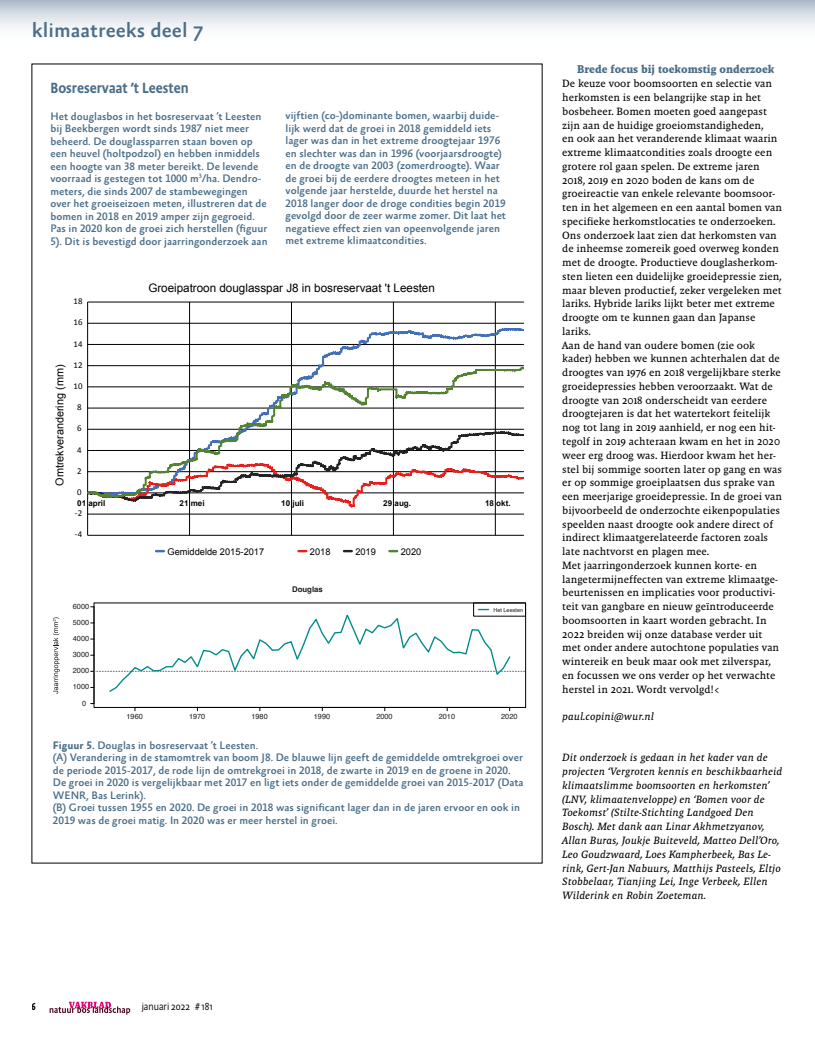
<style>
.page{position:relative;width:815px;height:1046px;background:#fff}
.page>*{position:absolute;margin:0;border:0;box-sizing:border-box;transform-origin:0 0}
.t1{font:500 21px "Absara Sans Offc Pro";color:#4c6f88}
.t2{font:500 15px "Absara Sans Headline Pro";color:#4c6f88}
.t3{font:11.75px "Arial";color:#000}
.t4{font:700 11.5px "Malaga OT";color:#4c6f88}
.t5{font:500 11px/12.5px "Absara Sans Offc Pro";color:#4c6f88}
.t6{font:10.88px "Arial";color:#000}
.t7{font:10.75px/13.8px "Malaga OT";color:#000}
.t8{font:italic 10.75px/13.8px "Malaga OT";color:#000}
.t9{font:300 10.38px "Absara Sans Headline Pro";color:#000}
.t10{font:500 10.38px "Absara Sans Headline Pro";color:#000}
.t11{font:9.25px "Arial";color:#000}
.t12{font:8.88px "Calibri";color:#000}
.t13{font:700 8.12px "Arial";color:#000}
.t14{font:700 7.75px "Helvetica";color:#1d1d1b}
.t15{font:7.38px "Helvetica";color:#1d1d1b}
.t16{font:5.5px "Helvetica";color:#1d1d1b}
.s1{font-family:"Absara Sans Sc Offc Pro"}
.s2{font-weight:700}
</style>
<div class="page">
<svg style="left:50px;top:1001px;width:80px;height:13px"></svg>
<svg style="left:0;top:0;width:815px;height:28px;background:#d4dae4"></svg>
<hr style="left:88px;top:302px;width:436px;height:1px;background:#000">
<hr style="left:88px;top:323px;width:436px;height:1px;background:#000">
<hr style="left:88px;top:514px;width:436px;height:1px;background:#000">
<hr style="left:88px;top:535px;width:436px;height:1px;background:#000">
<hr style="left:495px;top:302px;width:1px;height:233px;background:#000">
<hr style="left:393px;top:302px;width:1px;height:233px;background:#000">
<hr style="left:291px;top:302px;width:1px;height:233px;background:#000">
<hr style="left:189px;top:302px;width:1px;height:233px;background:#000">
<hr style="left:87px;top:302px;width:1px;height:233px;background:#000">
<svg style="left:88px;top:327px;width:436px;height:38px"></svg>
<svg style="left:88px;top:498px;width:408px;height:10px"></svg>
<svg style="left:88px;top:365px;width:436px;height:133px"></svg>
<svg style="left:156px;top:550px;width:8px;height:2px"></svg>
<svg style="left:299px;top:550px;width:7px;height:2px"></svg>
<svg style="left:344px;top:550px;width:8px;height:2px"></svg>
<svg style="left:389px;top:550px;width:8px;height:2px"></svg>
<hr style="left:135px;top:707px;width:375px;height:1px;background:#000">
<svg style="left:91px;top:606px;width:435px;height:87px"></svg>
<svg style="left:53px;top:617px;width:7px;height:76px"></svg>
<h1 class="t1" style="left:32px;top:19px;width:173px">klimaatreeks deel <span class="s1">7</span></h1>
<h2 class="t2" style="left:50px;top:79px;width:140px">Bosreservaat ’t Leesten</h2>
<p class="t5" style="left:50px;top:110px;width:219px">Het douglasbos in het bosreservaat ’t Leesten bij Beekbergen wordt sinds 1987 niet meer beheerd. De douglassparren staan boven op een heuvel (holtpodzol) en hebben inmiddels een hoogte van 38 meter bereikt. De levende voorraad is gestegen tot 1000 m<sup>3</sup>/ha. Dendro&shy;meters, die sinds 2007 de stambewegingen over het groeiseizoen meten, illustreren dat de bomen in 2018 en 2019 amper zijn gegroeid.<br>Pas in 2020 kon de groei zich herstellen (figuur 5). Dit is bevestigd door jaarringonderzoek aan</p>
<p class="t5" style="left:286px;top:110px;width:222px">vijftien (co-)dominante bomen, waarbij duide&shy;lijk werd dat de groei in 2018 gemiddeld iets lager was dan in het extreme droogtejaar 1976 en slechter was dan in 1996 (voorjaarsdroogte) en de droogte van 2003 (zomerdroogte). Waar de groei bij de eerdere droogtes meteen in het volgende jaar herstelde, duurde het herstel na 2018 langer door de droge condities begin 2019 gevolgd door de zeer warme zomer. Dit laat het negatieve effect zien van opeenvolgende jaren met extreme klimaatcondities.</p>
<p class="t6" style="left:53px;top:485px;width:122px;rotate:-90deg">Omtrekverandering (mm)</p>
<p class="t12" style="left:74px;top:295px;width:10px">18</p>
<p class="t12" style="left:74px;top:316px;width:10px">16</p>
<p class="t12" style="left:74px;top:337px;width:10px">14</p>
<p class="t12" style="left:74px;top:358px;width:10px">12</p>
<p class="t12" style="left:74px;top:380px;width:10px">10</p>
<p class="t12" style="left:77px;top:401px;width:6px">8</p>
<p class="t12" style="left:77px;top:422px;width:6px">6</p>
<p class="t12" style="left:77px;top:443px;width:6px">4</p>
<p class="t12" style="left:77px;top:464px;width:6px">2</p>
<p class="t12" style="left:77px;top:486px;width:6px">0</p>
<p class="t3" style="left:148px;top:280px;width:288px">Groeipatroon douglasspar J8 in bosreservaat 't Leesten</p>
<p class="t13" style="left:77px;top:498px;width:30px">01 april</p>
<p class="t13" style="left:180px;top:498px;width:27px">21 mei</p>
<p class="t13" style="left:281px;top:498px;width:24px">10 juli</p>
<p class="t13" style="left:383px;top:498px;width:29px">29 aug.</p>
<p class="t13" style="left:485px;top:498px;width:27px">18 okt.</p>
<p class="t12" style="left:75px;top:507px;width:9px">-2</p>
<p class="t12" style="left:75px;top:528px;width:9px">-4</p>
<p class="t11" style="left:167px;top:545px;width:98px">Gemiddelde 2015-2017</p>
<p class="t11" style="left:310px;top:545px;width:22px">2018</p>
<p class="t11" style="left:355px;top:545px;width:22px">2019</p>
<p class="t11" style="left:401px;top:545px;width:22px">2020</p>
<p class="t14" style="left:292px;top:584px;width:32px">Douglas</p>
<p class="t15" style="left:73px;top:600px;width:18px">6000</p>
<p class="t15" style="left:73px;top:616px;width:18px">5000</p>
<p class="t15" style="left:73px;top:632px;width:18px">4000</p>
<p class="t15" style="left:73px;top:648px;width:18px">3000</p>
<p class="t15" style="left:73px;top:665px;width:18px">2000</p>
<p class="t15" style="left:73px;top:681px;width:18px">1000</p>
<p class="t15" style="left:82px;top:697px;width:6px">0</p>
<p class="t16" style="left:493px;top:605px;width:31px">Het Leesten</p>
<p class="t15" style="left:127px;top:711px;width:18px">1960</p>
<p class="t15" style="left:189px;top:711px;width:18px">1970</p>
<p class="t15" style="left:251px;top:711px;width:18px">1980</p>
<p class="t15" style="left:314px;top:711px;width:18px">1990</p>
<p class="t15" style="left:376px;top:711px;width:18px">2000</p>
<p class="t15" style="left:439px;top:711px;width:18px">2010</p>
<p class="t15" style="left:501px;top:711px;width:18px">2020</p>
<p class="t5" style="left:53px;top:739px;width:472px"><span class="s2">Figuur 5.</span> Douglas in bosreservaat ’t Leesten.<br>(A) Verandering in de stamomtrek van boom J8. De blauwe lijn geeft de gemiddelde omtrekgroei over de periode 2015-2017, de rode lijn de omtrekgroei in 2018, de zwarte in 2019 en de groene in 2020.<br>De groei in 2020 is vergelijkbaar met 2017 en ligt iets onder de gemiddelde groei van 2015-2017 (Data WENR, Bas Lerink).<br>(B) Groei tussen 1955 en 2020. De groei in 2018 was significant lager dan in de jaren ervoor en ook in 2019 was de groei matig. In 2020 was er meer herstel in groei.</p>
<p class="t4" style="left:577px;top:63px;width:199px">Brede focus bij toekomstig onderzoek</p>
<p class="t7" style="left:562px;top:77px;width:221px">De keuze voor boomsoorten en selectie van herkomsten is een belangrijke stap in het bosbeheer. Bomen moeten goed aangepast zijn aan de huidige groeiomstandigheden,<br>en ook aan het veranderende klimaat waarin extreme klimaatcondities zoals droogte een grotere rol gaan spelen. De extreme jaren 2018, 2019 en 2020 boden de kans om de groeireactie van enkele relevante boomsoor&shy;ten in het algemeen en een aantal bomen van specifieke herkomstlocaties te onderzoeken.<br>Ons onderzoek laat zien dat herkomsten van de inheemse zomereik goed overweg konden met de droogte. Productieve douglasherkom&shy;sten lieten een duidelijke groeidepressie zien, maar bleven productief, zeker vergeleken met lariks. Hybride lariks lijkt beter met extreme droogte om te kunnen gaan dan Japanse lariks.<br>Aan de hand van oudere bomen (zie ook kader) hebben we kunnen achterhalen dat de droogtes van 1976 en 2018 vergelijkbare sterke groeidepressies hebben veroorzaakt. Wat de droogte van 2018 onderscheidt van eerdere droogtejaren is dat het watertekort feitelijk nog tot lang in 2019 aanhield, er nog een hit&shy;tegolf in 2019 achteraan kwam en het in 2020 weer erg droog was. Hierdoor kwam het her&shy;stel bij sommige soorten later op gang en was er op sommige groeiplaatsen dus sprake van een meerjarige groeidepressie. In de groei van bijvoorbeeld de onderzochte eikenpopulaties speelden naast droogte ook andere direct of indirect klimaatgerelateerde factoren zoals late nachtvorst en plagen mee.<br>Met jaarringonderzoek kunnen korte- en langetermijneffecten van extreme klimaatge&shy;beurtenissen en implicaties voor productivi&shy;teit van gangbare en nieuw geïntroduceerde boomsoorten in kaart worden gebracht. In 2022 breiden wij onze database verder uit met onder andere autochtone populaties van wintereik en beuk maar ook met zilverspar, en focussen we ons verder op het verwachte herstel in 2021. Wordt vervolgd!&lt;</p>
<p class="t8" style="left:562px;top:709px;width:93px">paul.copini@wur.nl</p>
<p class="t8" style="left:562px;top:750px;width:222px">Dit onderzoek is gedaan in het kader van de projecten ‘Vergroten kennis en beschikbaarheid klimaatslimme boomsoorten en herkomsten’ (LNV, klimaatenveloppe) en ‘Bomen voor de Toekomst’ (Stilte-Stichting Landgoed Den Bosch). Met dank aan Linar Akhmetzyanov, Allan Buras, Joukje Buiteveld, Matteo Dell’Oro, Leo Goudzwaard, Loes Kampherbeek, Bas Le&shy;rink, Gert-Jan Nabuurs, Matthijs Pasteels, Eltjo Stobbelaar, Tianjing Lei, Inge Verbeek, Ellen Wilderink en Robin Zoeteman.</p>
<p class="t10" style="left:32px;top:999px;width:6px">6</p>
<p class="t9" style="left:142px;top:999px;width:73px">januari 2022 # 181</p>
</div>
